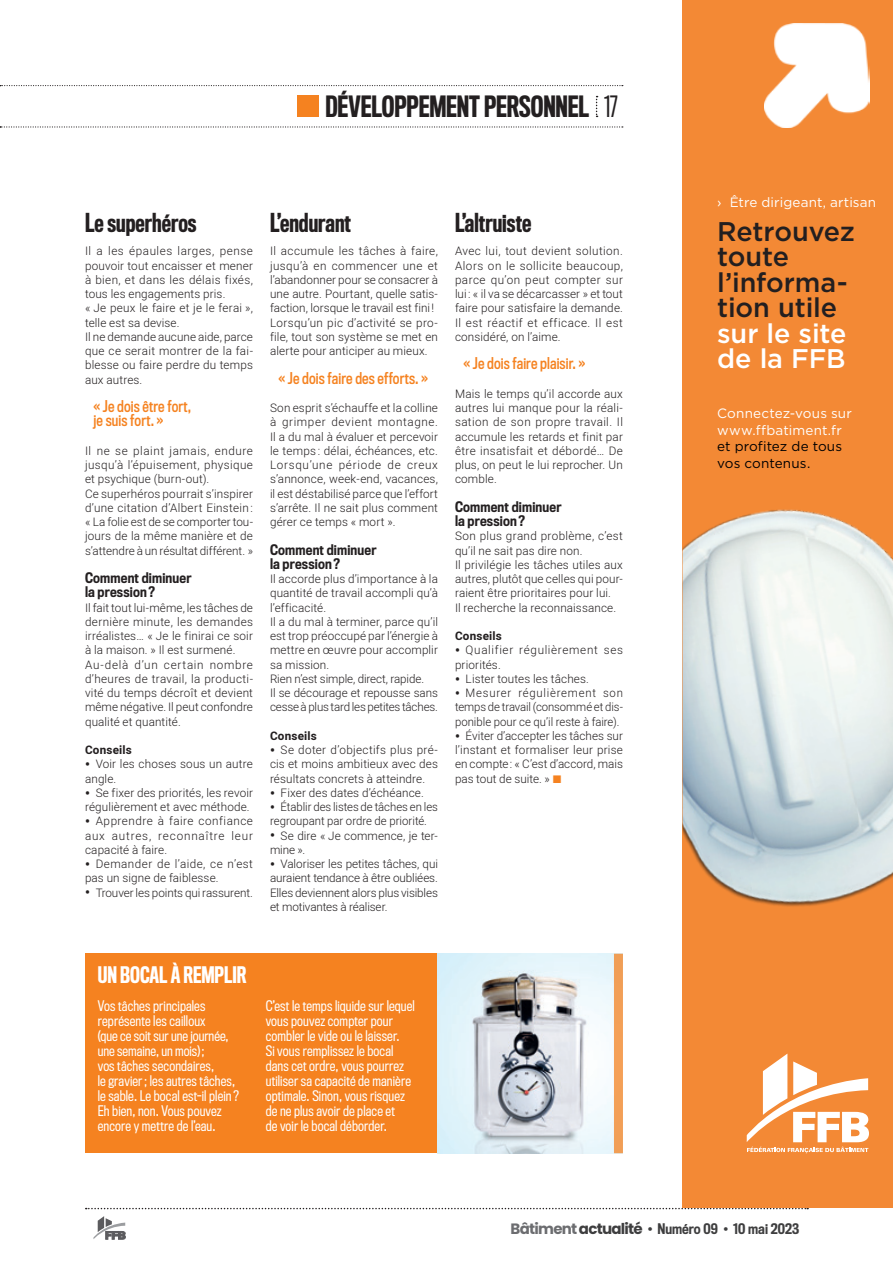
<style>
.page{position:relative;width:893px;height:1263px;background:#fff}
.page>*{position:absolute;margin:0;border:0;box-sizing:border-box;transform-origin:0 0}
.EXERGUE_1__article{font:500 27px/25.5px "Gotham";letter-spacing:-.005em;color:#231f20}
.TITRE_droite__header{font:500 27px "Titling Gothic FB Comp";letter-spacing:-.005em;color:#231f20}
.INTERTITRE_1__articl{font:500 24px "Titling Gothic FB Comp";color:#231f20}
.TITRE__encadré{font:500 21px "Titling Gothic FB Comp";letter-spacing:-.005em;color:#fff}
.TEXTE_en_valeur__art{font:15px/14.2px "Titling Gothic FB Cond Standard";letter-spacing:.005em;color:#f58220;scale:.95 1}
.TEXTE__encadré{font:13.5px/15px "Titling Gothic FB Cond";letter-spacing:.01em;color:#fff}
.EXERGUE_1__article-2{font:13.5px/16.5px "Gotham";letter-spacing:.01em;color:#fff}
.INTERTITRE_3__articl{font:500 13.5px/14.2px "Titling Gothic FB Cond";letter-spacing:.015em;color:#231f20}
.t1{font:500 13.5px "Titling Gothic FB Cond";color:#3e3e3f}
.TEXTE__article{font:300 11.7px/14.2px "Heebo";letter-spacing:.01em;color:#231f20;text-align:justify}
.TEXTE__article-2{font:300 11.7px/14.2px "Heebo";letter-spacing:-.01em;color:#231f20}
.TEXTE__article-3{font:300 11.7px/14.2px "Heebo";letter-spacing:.05em;color:#231f20}
.TEXTE__article-4{font:700 11.7px "Heebo";letter-spacing:.015em;color:#231f20}
.s1{font-weight:400}
.s2{font-weight:700;font-size:13.5px}
.s3{color:#fff}
.s4{color:#000001}
.s5{font-family:"Poppins";font-weight:700;font-size:15px;color:#6c6d70}
.s6{font-family:"Poppins";font-weight:700;font-size:15px}
.s7{font-family:"Poppins";font-weight:400;font-size:15px}
</style>
<div class="page">
<svg style="left:86px;top:1208px;width:722px;height:1px"></svg>
<svg style="left:93px;top:1216px;width:33px;height:23px"></svg>
<div style="left:297px;top:96px;width:22px;height:21px;background:#f58220"></div>
<svg style="left:596px;top:96px;width:2px;height:21px"></svg>
<svg style="left:0;top:126px;width:623px;height:2px"></svg>
<svg style="left:0;top:85px;width:623px;height:1px"></svg>
<div style="left:85px;top:954px;width:353px;height:199px;background:#f58220"></div>
<img style="left:438px;top:954px;width:176px;height:199px">
<div style="left:614px;top:954px;width:9px;height:199px;background:#f39f57"></div>
<div style="left:682px;top:0;width:211px;height:1208px;background:#f38935"></div>
<img style="left:682px;top:509px;width:211px;height:398px">
<svg style="left:747px;top:1053px;width:122px;height:100px"></svg>
<img style="left:764px;top:24px;width:105px;height:104px">
<p class="TITRE_droite__header" style="left:325px;top:91px;width:294px">DÉVELOPPEMENT PERSONNEL <span class="s1">17</span></p>
<p class="INTERTITRE_1__articl" style="left:85px;top:209px;width:113px">Le superhéros</p>
<p class="TEXTE__article" style="left:85px;top:244px;width:169px">Il a les épaules larges, pense pouvoir tout encaisser et mener à bien, et dans les délais fixés, tous les engagements pris.</p>
<p class="TEXTE__article" style="left:85px;top:301px;width:169px">« Je peux le faire et je le ferai », telle est sa devise.</p>
<p class="TEXTE__article" style="left:85px;top:329px;width:169px">Il ne demande aucune aide, parce que ce serait montrer de la fai&shy;blesse ou faire perdre du temps aux autres.</p>
<p class="TEXTE_en_valeur__art" style="left:94px;top:400px;width:104px">« Je dois être fort, je suis fort. »</p>
<p class="TEXTE__article" style="left:85px;top:443px;width:169px">Il ne se plaint jamais, endure jusqu’à l’épuisement, physique et psychique (burn-out).</p>
<p class="TEXTE__article" style="left:85px;top:486px;width:169px">Ce superhéros pourrait s’inspirer d’une citation d’Albert Einstein : « La folie est de se comporter tou&shy;jours de la même manière et de s’attendre à un résultat différent. »</p>
<p class="INTERTITRE_3__articl" style="left:85px;top:571px;width:108px">Comment diminuer la pression?</p>
<p class="TEXTE__article" style="left:85px;top:600px;width:169px">Il fait tout lui-même, les tâches de dernière minute, les demandes irréalistes… « Je le finirai ce soir à la maison. » Il est surmené.</p>
<p class="TEXTE__article" style="left:85px;top:657px;width:169px">Au-delà d’un certain nombre d’heures de travail, la producti&shy;vité du temps décroît et devient même négative. Il peut confondre qualité et quantité.</p>
<p class="TEXTE__article-4" style="left:85px;top:742px;width:48px">Conseils</p>
<p class="TEXTE__article" style="left:85px;top:757px;width:169px"><span class="s2">•</span> Voir les choses sous un autre angle.</p>
<p class="TEXTE__article" style="left:85px;top:785px;width:169px"><span class="s2">•</span> Se fixer des priorités, les revoir régulièrement et avec méthode.</p>
<p class="TEXTE__article" style="left:85px;top:814px;width:169px"><span class="s2">•</span> Apprendre à faire confiance aux autres, reconnaître leur capacité à faire.</p>
<p class="TEXTE__article" style="left:85px;top:857px;width:169px"><span class="s2">•</span> Demander de l’aide, ce n’est pas un signe de faiblesse.</p>
<p class="TEXTE__article-2" style="left:85px;top:885px;width:169px"><span class="s2">•</span> Trouver les points qui rassurent.</p>
<p class="INTERTITRE_1__articl" style="left:270px;top:209px;width:83px">L’endurant</p>
<p class="TEXTE__article" style="left:270px;top:244px;width:169px">Il accumule les tâches à faire, jusqu’à en commencer une et l’abandonner pour se consacrer à une autre. Pourtant, quelle satis&shy;faction, lorsque le travail est fini!</p>
<p class="TEXTE__article" style="left:270px;top:315px;width:169px">Lorsqu’un pic d’activité se pro&shy;file, tout son système se met en alerte pour anticiper au mieux.</p>
<p class="TEXTE_en_valeur__art" style="left:279px;top:371px;width:159px">« Je dois faire des efforts. »</p>
<p class="TEXTE__article" style="left:270px;top:401px;width:169px">Son esprit s’échauffe et la colline à grimper devient montagne.<br>Il a du mal à évaluer et percevoir le temps : délai, échéances, etc.<br>Lorsqu’une période de creux s’annonce, week-end, vacances, il est déstabilisé parce que l’effort s’arrête. Il ne sait plus comment gérer ce temps « mort ».</p>
<p class="INTERTITRE_3__articl" style="left:270px;top:543px;width:108px">Comment diminuer la pression?</p>
<p class="TEXTE__article" style="left:270px;top:572px;width:169px">Il accorde plus d’importance à la quantité de travail accompli qu’à l’efficacité.</p>
<p class="TEXTE__article" style="left:270px;top:614px;width:169px">Il a du mal à terminer, parce qu’il est trop préoccupé par l’énergie à mettre en œuvre pour accomplir sa mission.</p>
<p class="TEXTE__article-2" style="left:270px;top:671px;width:156px">Rien n’est simple, direct, rapide.</p>
<p class="TEXTE__article-2" style="left:270px;top:686px;width:169px">Il se décourage et repousse sans cesse à plus tard les petites tâches.</p>
<p class="TEXTE__article-4" style="left:270px;top:728px;width:48px">Conseils</p>
<p class="TEXTE__article" style="left:270px;top:743px;width:169px"><span class="s2">•</span> Se doter d’objectifs plus pré&shy;cis et moins ambitieux avec des résultats concrets à atteindre.</p>
<p class="TEXTE__article" style="left:270px;top:785px;width:155px"><span class="s2">•</span> Fixer des dates d’échéance.</p>
<p class="TEXTE__article" style="left:270px;top:800px;width:169px"><span class="s2">•</span> Établir des listes de tâches en les regroupant par ordre de priorité.</p>
<p class="TEXTE__article" style="left:270px;top:828px;width:169px"><span class="s2">•</span> Se dire « Je commence, je ter&shy;mine ».</p>
<p class="TEXTE__article" style="left:270px;top:857px;width:169px"><span class="s2">•</span> Valoriser les petites tâches, qui auraient tendance à être oubliées.<br>Elles deviennent alors plus visibles et motivantes à réaliser.</p>
<p class="INTERTITRE_1__articl" style="left:455px;top:209px;width:78px">L’altruiste</p>
<p class="TEXTE__article" style="left:455px;top:244px;width:169px">Avec lui, tout devient solution.<br>Alors on le sollicite beaucoup, parce qu’on peut compter sur lui: « il va se décarcasser » et tout faire pour satisfaire la demande.<br>Il est réactif et efficace. Il est considéré, on l’aime.</p>
<p class="TEXTE_en_valeur__art" style="left:463px;top:357px;width:130px">« Je dois faire plaisir. »</p>
<p class="TEXTE__article" style="left:455px;top:386px;width:169px">Mais le temps qu’il accorde aux autres lui manque pour la réali&shy;sation de son propre travail. Il accumule les retards et finit par être insatisfait et débordé… De plus, on peut le lui reprocher. Un comble.</p>
<p class="INTERTITRE_3__articl" style="left:455px;top:500px;width:108px">Comment diminuer la pression?</p>
<p class="TEXTE__article" style="left:455px;top:529px;width:169px">Son plus grand problème, c’est qu’il ne sait pas dire non.</p>
<p class="TEXTE__article" style="left:455px;top:557px;width:169px">Il privilégie les tâches utiles aux autres, plutôt que celles qui pour&shy;raient être prioritaires pour lui.</p>
<p class="TEXTE__article" style="left:455px;top:600px;width:163px">Il recherche la reconnaissance.</p>
<p class="TEXTE__article-4" style="left:455px;top:628px;width:48px">Conseils</p>
<p class="TEXTE__article-3" style="left:455px;top:643px;width:169px"><span class="s2">•</span> Qualifier régulièrement ses priorités.</p>
<p class="TEXTE__article" style="left:455px;top:671px;width:136px"><span class="s2">•</span> Lister toutes les tâches.</p>
<p class="TEXTE__article" style="left:455px;top:686px;width:169px"><span class="s2">•</span> Mesurer régulièrement son temps de travail (consommé et dis&shy;ponible pour ce qu’il reste à faire).</p>
<p class="TEXTE__article" style="left:455px;top:728px;width:169px"><span class="s2">•</span> Éviter d’accepter les tâches sur l’instant et formaliser leur prise en compte: « C’est d’accord, mais pas tout de suite. »</p>
<p class="TITRE__encadré" style="left:98px;top:963px;width:150px">UN BOCAL À REMPLIR</p>
<p class="TEXTE__encadré" style="left:98px;top:999px;width:143px">Vos tâches principales représente les cailloux<br>(que ce soit sur une journée, une semaine, un mois);<br>vos tâches secondaires,<br>le gravier; les autres tâches, le sable. Le bocal est-il plein ?<br>Eh bien, non. Vous pouvez encore y mettre de l’eau.</p>
<p class="TEXTE__encadré" style="left:266px;top:999px;width:151px">C’est le temps liquide sur lequel vous pouvez compter pour combler le vide ou le laisser.</p>
<p class="TEXTE__encadré" style="left:266px;top:1044px;width:147px">Si vous remplissez le bocal dans cet ordre, vous pourrez utiliser sa capacité de manière optimale. Sinon, vous risquez de ne plus avoir de place et<br>de voir le bocal déborder.</p>
<p class="EXERGUE_1__article-2" style="left:717px;top:193px;width:161px">› Être dirigeant, artisan</p>
<p class="EXERGUE_1__article" style="left:717px;top:218px;width:139px">Retrouvez toute l’informa&shy;tion utile <span class="s3">sur le site de la FFB</span></p>
<p class="EXERGUE_1__article-2" style="left:717px;top:405px;width:136px">Connectez-vous sur www.ffbatiment.fr <span class="s4">et profitez de tous vos contenus.</span></p>
<p class="t1" style="left:511px;top:1220px;width:290px"><span class="s5">Bâtiment</span> <span class="s6">actualité</span> <span class="s7">•</span> Numéro 09 <span class="s7">•</span> 10 mai 2023</p>
</div>
